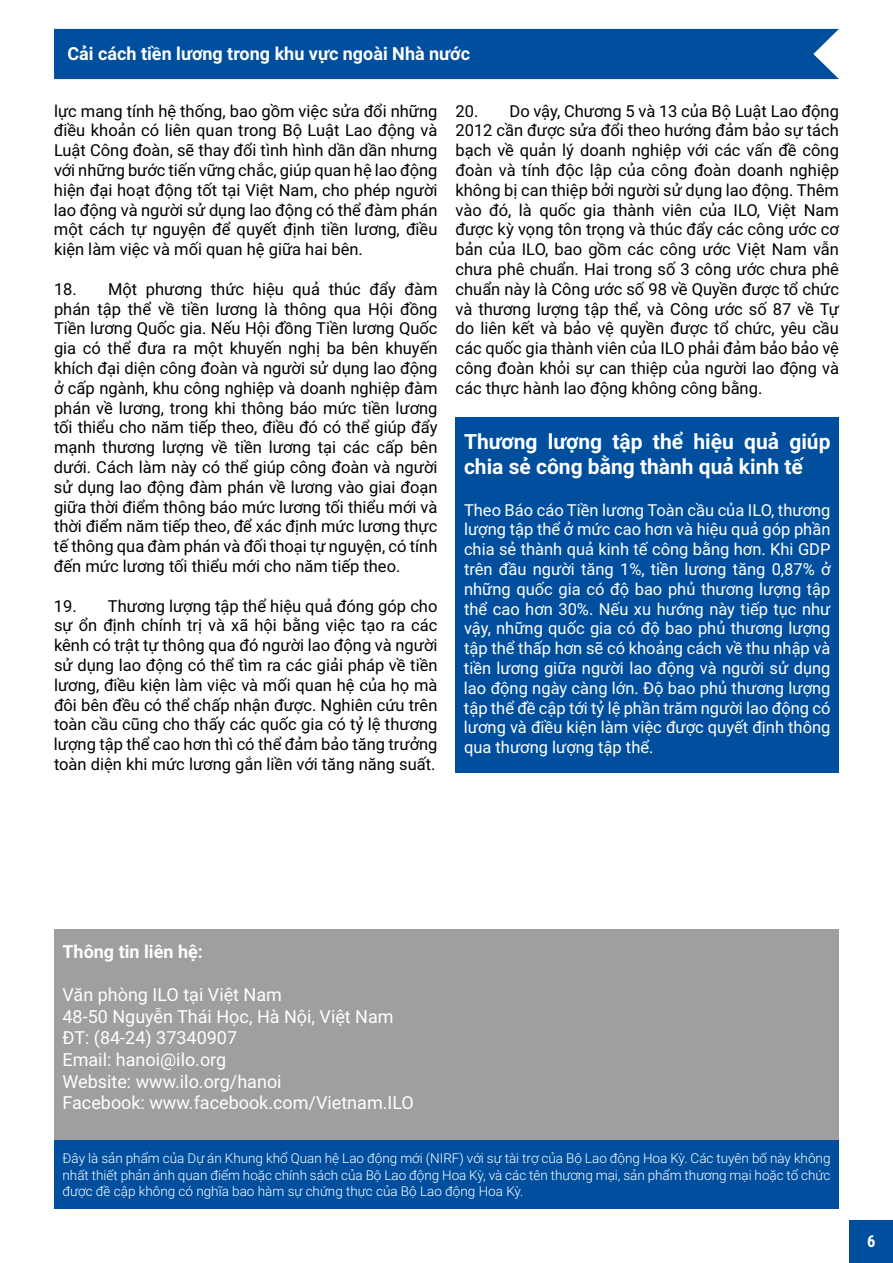
<style>
.page{position:relative;width:893px;height:1263px;background:#fff}
.page>*{position:absolute;margin:0;border:0;box-sizing:border-box;transform-origin:0 0}
.t1{font:700 21px/25.2px "Roboto";color:#fff}
.t2{font:18px/21.6px "Roboto";color:#fff}
.t3{font:700 18px "Roboto";color:#fff}
.t4{font:16.5px/19.8px "Roboto";color:#000;text-align:justify}
.t5{font:16.5px/19.8px "Roboto";color:#fff;text-align:justify}
.t6{font:700 16.5px "Roboto Condensed";color:#fff}
.t7{font:300 13.5px/16.2px "Roboto";color:#fff;text-align:justify}
</style>
<div class="page">
<div style="left:54px;top:929px;width:785px;height:280px;background:#a09e9e"></div>
<div style="left:455px;top:417px;width:384px;height:355px;background:#004f9f"></div>
<div style="left:54px;top:1140px;width:785px;height:69px;background:#004f9f"></div>
<div style="left:54px;top:29px;width:785px;height:50px;background:#004f9f"></div>
<div style="left:850px;top:1221px;width:43px;height:42px;background:#004f9f"></div>
<p class="t3" style="left:67px;top:41px;width:404px">Cải cách tiền lương trong khu vực ngoài Nhà nước</p>
<p class="t4" style="left:54px;top:100px;width:385px">lực mang tính hệ thống, bao gồm việc sửa đổi những điều khoản có liên quan trong Bộ Luật Lao động và Luật Công đoàn, sẽ thay đổi tình hình dần dần nhưng với những bước tiến vững chắc, giúp quan hệ lao động hiện đại hoạt động tốt tại Việt Nam, cho phép người lao động và người sử dụng lao động có thể đàm phán một cách tự nguyện để quyết định tiền lương, điều kiện làm việc và mối quan hệ giữa hai bên.</p>
<p class="t4" style="left:54px;top:278px;width:385px">18. Một phương thức hiệu quả thúc đẩy đàm phán tập thể về tiền lương là thông qua Hội đồng Tiền lương Quốc gia. Nếu Hội đồng Tiền lương Quốc gia có thể đưa ra một khuyến nghị ba bên khuyến khích đại diện công đoàn và người sử dụng lao động ở cấp ngành, khu công nghiệp và doanh nghiệp đàm phán về lương, trong khi thông báo mức tiền lương tối thiểu cho năm tiếp theo, điều đó có thể giúp đẩy mạnh thương lượng về tiền lương tại các cấp bên dưới. Cách làm này có thể giúp công đoàn và người sử dụng lao động đàm phán về lương vào giai đoạn giữa thời điểm thông báo mức lương tối thiểu mới và thời điểm năm tiếp theo, để xác định mức lương thực tế thông qua đàm phán và đối thoại tự nguyện, có tính đến mức lương tối thiểu mới cho năm tiếp theo.</p>
<p class="t4" style="left:54px;top:595px;width:385px">19. Thương lượng tập thể hiệu quả đóng góp cho sự ổn định chính trị và xã hội bằng việc tạo ra các kênh có trật tự thông qua đó người lao động và người sử dụng lao động có thể tìm ra các giải pháp về tiền lương, điều kiện làm việc và mối quan hệ của họ mà đôi bên đều có thể chấp nhận được. Nghiên cứu trên toàn cầu cũng cho thấy các quốc gia có tỷ lệ thương lượng tập thể cao hơn thì có thể đảm bảo tăng trưởng toàn diện khi mức lương gắn liền với tăng năng suất.</p>
<p class="t4" style="left:455px;top:100px;width:385px">20. Do vậy, Chương 5 và 13 của Bộ Luật Lao động 2012 cần được sửa đổi theo hướng đảm bảo sự tách bạch về quản lý doanh nghiệp với các vấn đề công đoàn và tính độc lập của công đoàn doanh nghiệp không bị can thiệp bởi người sử dụng lao động. Thêm vào đó, là quốc gia thành viên của ILO, Việt Nam được kỳ vọng tôn trọng và thúc đẩy các công ước cơ bản của ILO, bao gồm các công ước Việt Nam vẫn chưa phê chuẩn. Hai trong số 3 công ước chưa phê chuẩn này là Công ước số 98 về Quyền được tổ chức và thương lượng tập thể, và Công ước số 87 về Tự do liên kết và bảo vệ quyền được tổ chức, yêu cầu các quốc gia thành viên của ILO phải đảm bảo bảo vệ công đoàn khỏi sự can thiệp của người lao động và các thực hành lao động không công bằng.</p>
<p class="t1" style="left:464px;top:428px;width:368px">Thương lượng tập thể hiệu quả giúp chia sẻ công bằng thành quả kinh tế</p>
<p class="t5" style="left:464px;top:499px;width:368px">Theo Báo cáo Tiền lương Toàn cầu của ILO, thương lượng tập thể ở mức cao hơn và hiệu quả góp phần chia sẻ thành quả kinh tế công bằng hơn. Khi GDP trên đầu người tăng 1%, tiền lương tăng 0,87% ở những quốc gia có độ bao phủ thương lượng tập thể cao hơn 30%. Nếu xu hướng này tiếp tục như vậy, những quốc gia có độ bao phủ thương lượng tập thể thấp hơn sẽ có khoảng cách về thu nhập và tiền lương giữa người lao động và người sử dụng lao động ngày càng lớn. Độ bao phủ thương lượng tập thể đề cập tới tỷ lệ phần trăm người lao động có lương và điều kiện làm việc được quyết định thông qua thương lượng tập thể.</p>
<p class="t3" style="left:63px;top:939px;width:142px">Thông tin liên hệ:</p>
<p class="t2" style="left:63px;top:983px;width:353px">Văn phòng ILO tại Việt Nam<br>48-50 Nguyễn Thái Học, Hà Nội, Việt Nam<br>ĐT: (84-24) 37340907<br>Email: hanoi@ilo.org<br>Website: www.ilo.org/hanoi<br>Facebook: www.facebook.com/Vietnam.ILO</p>
<p class="t7" style="left:63px;top:1150px;width:769px">Đây là sản phẩm của Dự án Khung khổ Quan hệ Lao động mới (NIRF) với sự tài trợ của Bộ Lao động Hoa Kỳ. Các tuyên bố này không nhất thiết phản ánh quan điểm hoặc chính sách của Bộ Lao động Hoa Kỳ, và các tên thương mại, sản phẩm thương mại hoặc tổ chức được đề cập không có nghĩa bao hàm sự chứng thực của Bộ Lao động Hoa Kỳ.</p>
<p class="t6" style="left:867px;top:1230px;width:10px">6</p>
</div>
